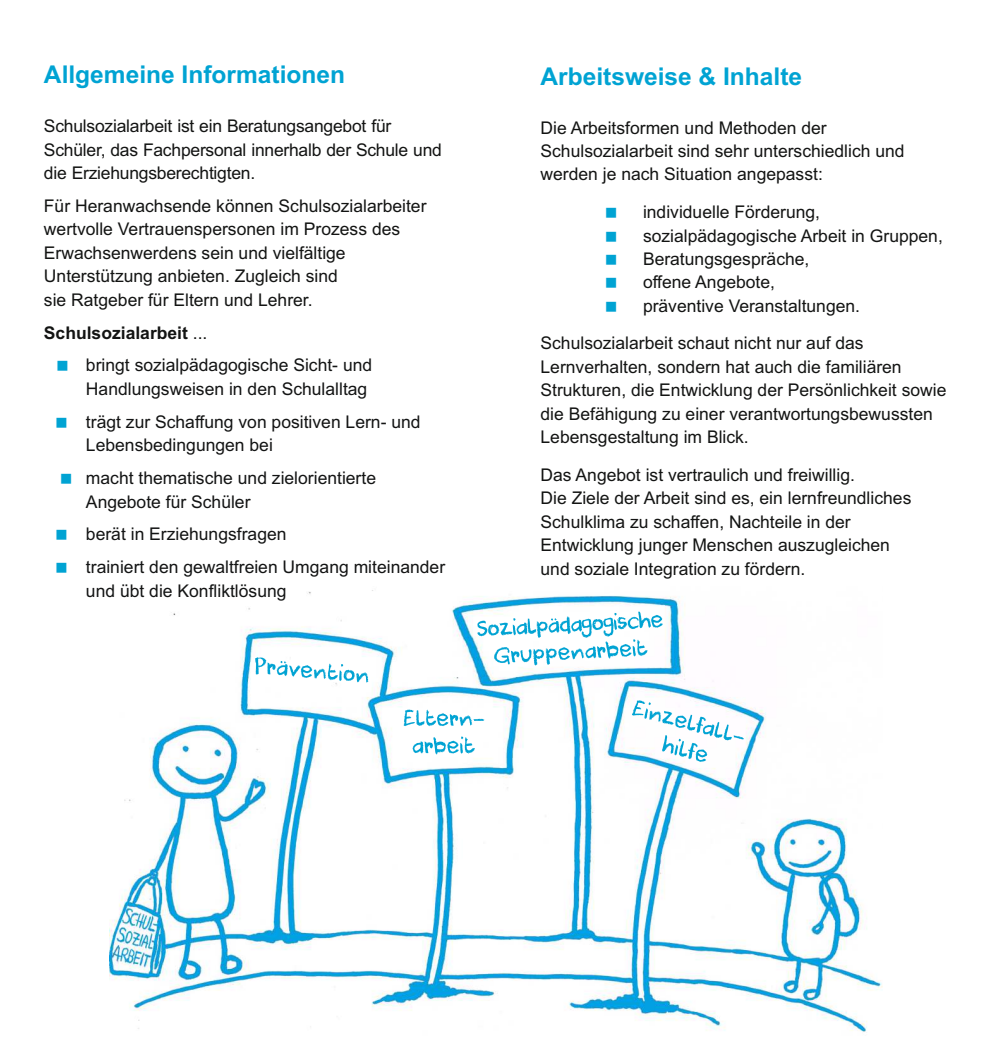
<style>
.page{position:relative;width:993px;height:1042px;background:#fff}
.page>*{position:absolute;margin:0;border:0;box-sizing:border-box;transform-origin:0 0}
.t1{font:700 24.5px "Arial";color:#00a3d3}
.t2{font:17.5px/23.4px "Arial";color:#131413}
.t3{font:17.5px/32.9px "Arial";color:#131414}
.s1{font-weight:700;color:#131413}
.s2{color:#131413}
</style>
<div class="page">
<img style="left:110px;top:588px;width:772px;height:444px">
<svg style="left:255px;top:657px;width:113px;height:26px"></svg>
<svg style="left:631px;top:700px;width:112px;height:62px"></svg>
<svg style="left:403px;top:709px;width:81px;height:17px"></svg>
<svg style="left:412px;top:736px;width:63px;height:18px"></svg>
<svg style="left:477px;top:611px;width:185px;height:54px"></svg>
<h1 class="t1" style="left:44px;top:65px;width:302px">Allgemeine Informationen</h1>
<p class="t2" style="left:44px;top:116px;width:399px">Schulsozialarbeit ist ein Beratungsangebot für<br>Schüler, das Fachpersonal innerhalb der Schule und die Erziehungsberechtigten.</p>
<p class="t2" style="left:44px;top:196px;width:384px">Für Heranwachsende können Schulsozialarbeiter wertvolle Vertrauenspersonen im Prozess des Erwachsenwerdens sein und vielfältige Unterstützung anbieten. Zugleich sind<br>sie Ratgeber für Eltern und Lehrer.</p>
<p class="t3" style="left:86px;top:317px;width:287px;text-indent:-42px"><span class="s1">Schulsozialarbeit</span> <span class="s2">...<br></span>bringt sozialpädagogische Sicht- und</p>
<p class="t3" style="left:86px;top:374px;width:336px">Handlungsweisen in den Schulalltag<br>trägt zur Schaffung von positiven Lern- und</p>
<p class="t3" style="left:86px;top:430px;width:291px">Lebensbedingungen bei<br>macht thematische und zielorientierte</p>
<p class="t3" style="left:86px;top:486px;width:360px">Angebote für Schüler<br>berät in Erziehungsfragen<br>trainiert den gewaltfreien Umgang miteinander</p>
<p class="t3" style="left:86px;top:576px;width:202px">und übt die Konfliktlösung</p>
<h1 class="t1" style="left:540px;top:67px;width:263px">Arbeitsweise &amp; Inhalte</h1>
<p class="t2" style="left:540px;top:117px;width:365px">Die Arbeitsformen und Methoden der<br>Schulsozialarbeit sind sehr unterschiedlich und werden je nach Situation angepasst:</p>
<p class="t2" style="left:642px;top:202px;width:301px">individuelle Förderung, sozialpädagogische Arbeit in Gruppen,<br>Beratungsgespräche,<br>offene Angebote,<br>präventive Veranstaltungen.</p>
<p class="t2" style="left:540px;top:333px;width:407px">Schulsozialarbeit schaut nicht nur auf das Lernverhalten, sondern hat auch die familiären Strukturen, die Entwicklung der Persönlichkeit sowie die Befähigung zu einer verantwortungsbewussten Lebensgestaltung im Blick.</p>
<p class="t2" style="left:540px;top:464px;width:372px">Das Angebot ist vertraulich und freiwillig.<br>Die Ziele der Arbeit sind es, ein lernfreundliches Schulklima zu schaffen, Nachteile in der Entwicklung junger Menschen auszugleichen und soziale Integration zu fördern.</p>
</div>
